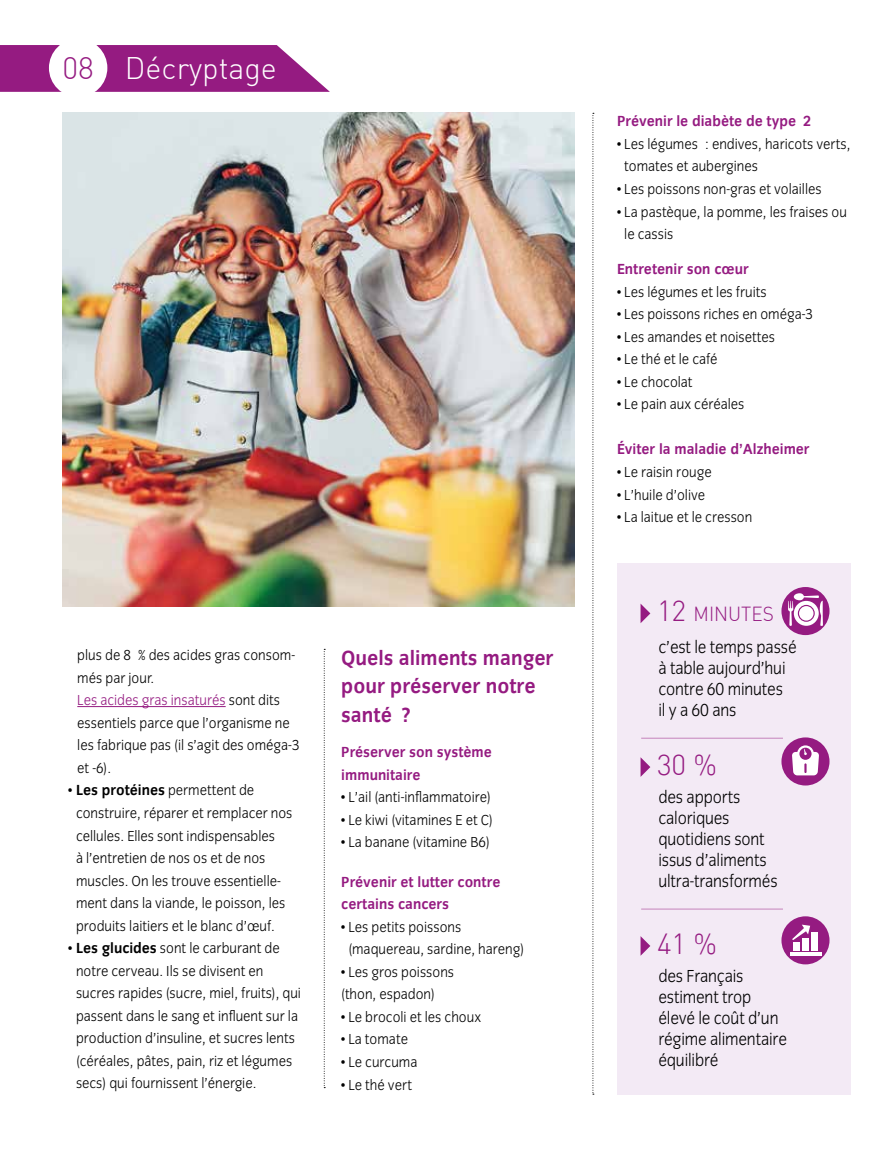
<style>
.page{position:relative;width:893px;height:1149px;background:#fff}
.page>*{position:absolute;margin:0;border:0;box-sizing:border-box;transform-origin:0 0}
.t1{font:300 30.6px "DIN";color:#fff}
.t2{font:300 28.5px "DIN";color:#951b81}
.t3{font:700 21px/28.5px "Congress Sans Std";color:#951b81;scale:.95 1}
.t4{font:300 19.95px "DIN";color:#951b81;scale:.95 1}
.t5{font:18px/21px "Congress Sans Light Std";letter-spacing:-.01em;color:#000;scale:.93 1}
.t6{font:15px/22.5px "Congress Sans Light Std";color:#000;scale:.95 1}
.t7{font:700 15px/22.5px "Congress Sans Std";color:#951b81;scale:.95 1}
.t8{font:700 15px "Congress Sans Std";color:#000;scale:.95 1}
.s1{color:#951b81}
.s2{font-family:"Congress Sans Light Std";font-weight:400}
.s3{font-family:"Congress Sans Std";font-weight:700}
.s4{font-size:28.5px}
</style>
<div class="page">
<svg style="left:0;top:45px;width:330px;height:47px;background:#9f328d"></svg>
<div style="left:49px;top:39px;width:58px;height:58px;background:#fff;border-radius:50%"></div>
<img style="left:62px;top:113px;width:512px;height:493px">
<svg style="left:593px;top:113px;width:1px;height:981px"></svg>
<hr style="left:77px;top:706px;width:149px;height:1px;background:#951b81">
<svg style="left:324px;top:648px;width:1px;height:439px"></svg>
<div style="left:617px;top:563px;width:234px;height:531px;background:#f3eaf5"></div>
<svg style="left:641px;top:604px;width:9px;height:19px"></svg>
<div style="left:781px;top:587px;width:48px;height:48px;background:#951b81;border-radius:50%"></div>
<hr style="left:641px;top:737px;width:142px;height:1px;background:#951b81">
<svg style="left:640px;top:757px;width:10px;height:19px"></svg>
<div style="left:781px;top:737px;width:48px;height:48px;background:#951b81;border-radius:50%"></div>
<hr style="left:641px;top:908px;width:142px;height:1px;background:#951b81">
<svg style="left:640px;top:936px;width:10px;height:19px"></svg>
<div style="left:781px;top:916px;width:48px;height:48px;background:#951b81;border-radius:50%"></div>
<svg style="left:788px;top:593px;width:35px;height:32px"></svg>
<div style="left:799px;top:606px;width:14px;height:14px;background:#fff;border-radius:50%"></div>
<svg style="left:792px;top:745px;width:27px;height:30px"></svg>
<hr style="left:790px;top:952px;width:31px;height:3px;background:#fff">
<div style="left:793px;top:941px;width:6px;height:8px;background:#fff"></div>
<div style="left:802px;top:937px;width:6px;height:12px;background:#fff"></div>
<div style="left:811px;top:931px;width:7px;height:18px;background:#fff"></div>
<svg style="left:792px;top:924px;width:18px;height:15px"></svg>
<h1 class="t1" style="left:62px;top:49px;width:216px"><span class="s1">08</span> Décryptage</h1>
<p class="t6" style="left:77px;top:644px;width:235px">plus de 8 % des acides gras consom&shy;més par jour.<br><span class="s1">Les acides gras insaturés</span> sont dits essentiels parce que l’organisme ne les fabrique pas (il s’agit des oméga-3 et -6).</p>
<p class="t8" style="left:68px;top:781px;width:198px">• Les protéines <span class="s2">permettent de</span></p>
<p class="t6" style="left:76px;top:801px;width:229px">construire, réparer et remplacer nos cellules. Elles sont indispensables<br>à l’entretien de nos os et de nos muscles. On les trouve essentielle&shy;ment dans la viande, le poisson, les produits laitiers et le blanc d’œuf.</p>
<p class="t6" style="left:76px;top:936px;width:238px;text-indent:-8px"><span class="s3">• Les glucides</span> sont le carburant de notre cerveau. Ils se divisent en sucres rapides (sucre, miel, fruits), qui passent dans le sang et influent sur la production d’insuline, et sucres lents (céréales, pâtes, pain, riz et légumes secs) qui fournissent l’énergie.</p>
<h3 class="t3" style="left:341px;top:643px;width:225px">Quels aliments manger pour préserver notre santé ?</h3>
<p class="t7" style="left:341px;top:740px;width:160px">Préserver son système immunitaire</p>
<p class="t6" style="left:341px;top:786px;width:159px">• L’ail (anti-inflammatoire)</p>
<p class="t6" style="left:341px;top:808px;width:161px">• Le kiwi (vitamines E et C)</p>
<p class="t6" style="left:341px;top:831px;width:158px">• La banane (vitamine B6)</p>
<p class="t7" style="left:341px;top:870px;width:169px">Prévenir et lutter contre certains cancers</p>
<p class="t6" style="left:348px;top:915px;width:187px;text-indent:-7px">• Les petits poissons (maquereau, sardine, hareng)</p>
<p class="t6" style="left:341px;top:960px;width:120px">• Les gros poissons (thon, espadon)</p>
<p class="t6" style="left:341px;top:1005px;width:149px">• Le brocoli et les choux</p>
<p class="t6" style="left:341px;top:1028px;width:72px">• La tomate</p>
<p class="t6" style="left:341px;top:1050px;width:82px">• Le curcuma</p>
<p class="t6" style="left:341px;top:1073px;width:76px">• Le thé vert</p>
<p class="t7" style="left:617px;top:110px;width:206px">Prévenir le diabète de type 2</p>
<p class="t6" style="left:624px;top:133px;width:240px;text-indent:-7px">• Les légumes : endives, haricots verts, tomates et aubergines</p>
<p class="t6" style="left:617px;top:178px;width:217px">• Les poissons non-gras et volailles</p>
<p class="t6" style="left:624px;top:200px;width:236px;text-indent:-7px">• La pastèque, la pomme, les fraises ou le cassis</p>
<p class="t7" style="left:617px;top:258px;width:140px">Entretenir son cœur</p>
<p class="t6" style="left:617px;top:281px;width:159px">• Les légumes et les fruits</p>
<p class="t6" style="left:617px;top:303px;width:208px">• Les poissons riches en oméga-3</p>
<p class="t6" style="left:617px;top:326px;width:168px">• Les amandes et noisettes</p>
<p class="t6" style="left:617px;top:348px;width:107px">• Le thé et le café</p>
<p class="t6" style="left:617px;top:371px;width:81px">• Le chocolat</p>
<p class="t6" style="left:617px;top:393px;width:135px">• Le pain aux céréales</p>
<p class="t7" style="left:617px;top:438px;width:204px">Éviter la maladie d’Alzheimer</p>
<p class="t6" style="left:617px;top:461px;width:101px">• Le raisin rouge</p>
<p class="t6" style="left:617px;top:483px;width:94px">• L’huile d’olive</p>
<p class="t6" style="left:617px;top:506px;width:144px">• La laitue et le cresson</p>
<h3 class="t4" style="left:657px;top:601px;width:125px"><span class="s4">12</span> MINUTES</h3>
<p class="t5" style="left:658px;top:636px;width:150px">c’est le temps passé à table aujourd’hui contre 60 minutes<br>il y a 60 ans</p>
<h2 class="t2" style="left:657px;top:746px;width:62px">30 %</h2>
<p class="t5" style="left:658px;top:786px;width:130px">des apports caloriques quotidiens sont issus d’aliments ultra-transformés</p>
<h2 class="t2" style="left:657px;top:925px;width:62px">41 %</h2>
<p class="t5" style="left:658px;top:965px;width:140px">des Français estiment trop élevé le coût d’un régime alimentaire équilibré</p>
</div>
